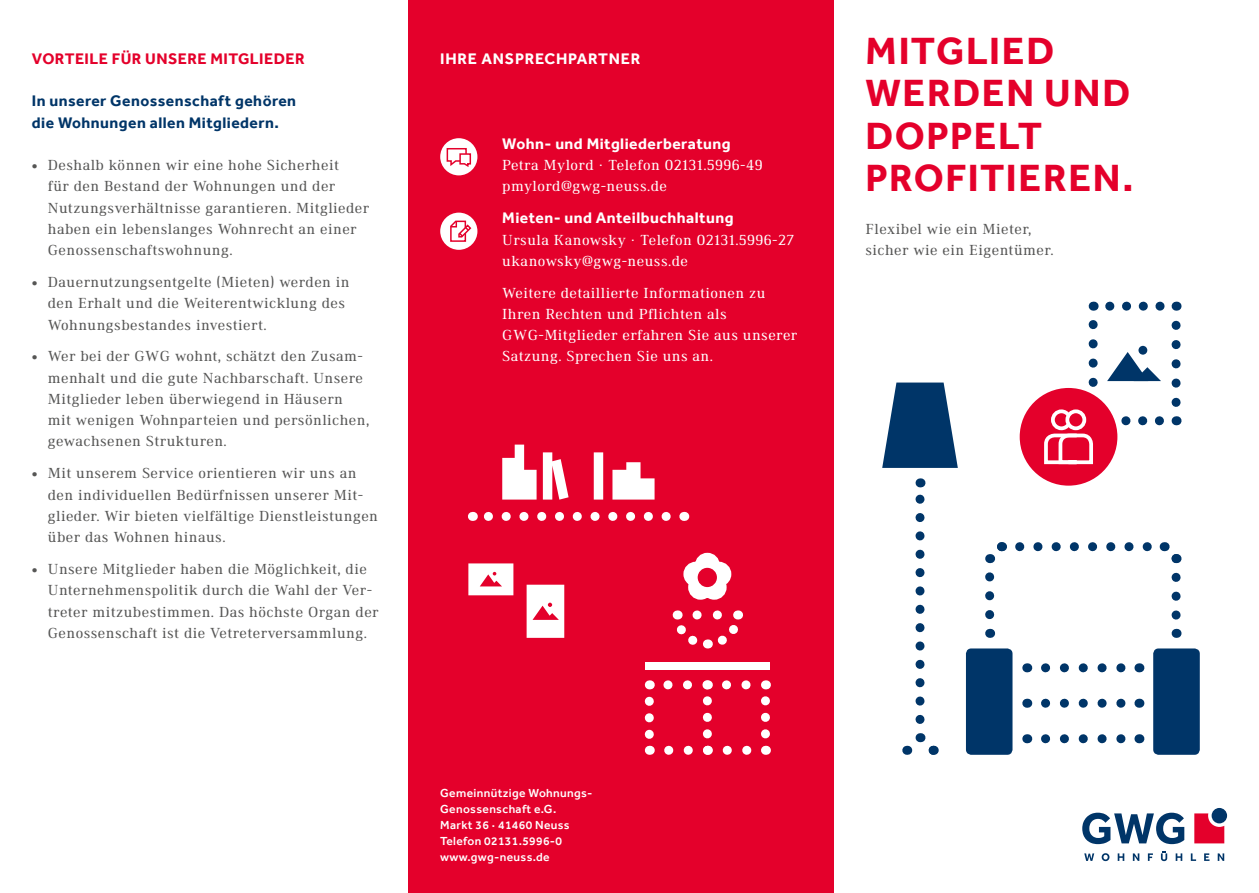
<style>
.page{position:relative;width:1259px;height:893px;background:#fff}
.page>*{position:absolute;margin:0;border:0;box-sizing:border-box;transform-origin:0 0}
.t1{font:700 39px/42.5px "Effra";letter-spacing:.04em;color:#e4002b}
.t2{font:700 15.75px/21.3px "Effra";letter-spacing:.03em;color:#003568}
.t3{font:700 15.75px "Effra";letter-spacing:.03em;color:#fff}
.t4{font:700 15.75px "Effra";letter-spacing:.03em;color:#e4002b}
.t5{font:700 15.75px "Effra";letter-spacing:.05em;color:#fff}
.t6{font:15px/21.3px "Ethos";letter-spacing:.03em;color:#565655}
.t7{font:15px/21.3px "Ethos";letter-spacing:.03em;color:#fff}
.t8{font:500 12px/15.9px "Effra";letter-spacing:.03em;color:#fff}
.s1{font-family:"Effra";font-weight:700}
</style>
<div class="page">
<svg style="left:1082px;top:813px;width:102px;height:31px"></svg>
<svg style="left:1084px;top:853px;width:10px;height:8px"></svg>
<svg style="left:1101px;top:853px;width:8px;height:8px"></svg>
<svg style="left:1117px;top:853px;width:7px;height:8px"></svg>
<svg style="left:1132px;top:853px;width:7px;height:8px"></svg>
<svg style="left:1148px;top:853px;width:5px;height:8px"></svg>
<svg style="left:1161px;top:851px;width:6px;height:10px"></svg>
<svg style="left:1175px;top:853px;width:7px;height:8px"></svg>
<svg style="left:1190px;top:853px;width:6px;height:8px"></svg>
<svg style="left:1204px;top:853px;width:5px;height:8px"></svg>
<svg style="left:1217px;top:853px;width:7px;height:8px"></svg>
<svg style="left:1194px;top:813px;width:30px;height:30px"></svg>
<div style="left:1211px;top:808px;width:16px;height:15px;background:#003568;border-radius:50%"></div>
<div style="left:408px;top:0;width:425px;height:893px;background:#e4002b"></div>
<svg style="left:985px;top:542px;width:22px;height:73px"></svg>
<svg style="left:1019px;top:542px;width:163px;height:22px"></svg>
<svg style="left:1171px;top:577px;width:9px;height:61px"></svg>
<svg style="left:1045px;top:663px;width:81px;height:9px"></svg>
<svg style="left:1045px;top:699px;width:81px;height:9px"></svg>
<svg style="left:1045px;top:734px;width:81px;height:9px"></svg>
<div style="left:966px;top:648px;width:46px;height:107px;background:#003568;border-radius:5px"></div>
<div style="left:1153px;top:648px;width:46px;height:107px;background:#003568;border-radius:5px"></div>
<svg style="left:882px;top:383px;width:76px;height:85px"></svg>
<svg style="left:915px;top:478px;width:9px;height:241px"></svg>
<svg style="left:920px;top:733px;width:14px;height:22px"></svg>
<svg style="left:1113px;top:416px;width:46px;height:9px"></svg>
<svg style="left:1109px;top:302px;width:56px;height:9px"></svg>
<svg style="left:1088px;top:302px;width:9px;height:95px"></svg>
<svg style="left:1171px;top:325px;width:9px;height:100px"></svg>
<svg style="left:1107px;top:352px;width:54px;height:29px"></svg>
<div style="left:1138px;top:346px;width:9px;height:9px;background:#003568;border-radius:50%"></div>
<div style="left:1019px;top:388px;width:98px;height:98px;background:#e4002b;border-radius:50%"></div>
<svg style="left:1044px;top:409px;width:49px;height:56px"></svg>
<div style="left:1065px;top:409px;width:21px;height:21px;border:4px solid #fff;border-radius:50%"></div>
<div style="left:440px;top:138px;width:37px;height:37px;background:#fff;border-radius:50%"></div>
<svg style="left:446px;top:148px;width:26px;height:19px"></svg>
<div style="left:440px;top:213px;width:37px;height:37px;background:#fff;border-radius:50%"></div>
<svg style="left:450px;top:220px;width:22px;height:22px"></svg>
<svg style="left:484px;top:512px;width:182px;height:9px"></svg>
<div style="left:645px;top:662px;width:124px;height:8px;background:#fff"></div>
<svg style="left:683px;top:552px;width:49px;height:48px"></svg>
<div style="left:697px;top:568px;width:20px;height:19px;background:#e4002b;border-radius:50%"></div>
<svg style="left:672px;top:610px;width:71px;height:39px"></svg>
<svg style="left:645px;top:680px;width:125px;height:75px"></svg>
<svg style="left:468px;top:563px;width:45px;height:32px"></svg>
<svg style="left:526px;top:585px;width:38px;height:53px;background:#fbe2e7"></svg>
<svg style="left:502px;top:445px;width:152px;height:55px"></svg>
<p class="t4" style="left:32px;top:49px;width:274px">VORTEILE FÜR UNSERE MITGLIEDER</p>
<p class="t2" style="left:32px;top:90px;width:266px">In unserer Genossenschaft gehören die Wohnungen allen Mitgliedern.</p>
<p class="t6" style="left:48px;top:154px;width:323px;text-indent:-16px"><span class="s1">•</span> Deshalb können wir eine hohe Sicherheit<br>für den Bestand der Wohnungen und der Nutzungsverhältnisse garantieren. Mitglieder haben ein lebenslanges Wohnrecht an einer Genossenschaftswohnung.</p>
<p class="t6" style="left:48px;top:271px;width:303px;text-indent:-16px"><span class="s1">•</span> Dauernutzungsentgelte (Mieten) werden in den Erhalt und die Weiterentwicklung des<br>Wohnungsbestandes investiert.</p>
<p class="t6" style="left:48px;top:346px;width:323px;text-indent:-16px"><span class="s1">•</span> Wer bei der GWG wohnt, schätzt den Zusam&shy;menhalt und die gute Nachbarschaft. Unsere Mitglieder leben überwiegend in Häusern mit wenigen Wohnparteien und persönlichen, gewachsenen Strukturen.</p>
<p class="t6" style="left:48px;top:463px;width:332px;text-indent:-16px"><span class="s1">•</span> Mit unserem Service orientieren wir uns an den individuellen Bedürfnissen unserer Mit&shy;glieder. Wir bieten vielfältige Dienstleistungen über das Wohnen hinaus.</p>
<p class="t6" style="left:48px;top:558px;width:332px;text-indent:-16px"><span class="s1">•</span> Unsere Mitglieder haben die Möglichkeit, die Unternehmenspolitik durch die Wahl der Ver&shy;treter mitzubestimmen. Das höchste Organ der Genossenschaft ist die Vetreterversammlung.</p>
<p class="t5" style="left:440px;top:49px;width:202px">IHRE ANSPRECHPARTNER</p>
<p class="t3" style="left:502px;top:134px;width:230px">Wohn- und Mitgliederberatung</p>
<p class="t7" style="left:502px;top:154px;width:262px">Petra Mylord · Telefon 02131.5996-49 pmylord@gwg-neuss.de</p>
<p class="t3" style="left:502px;top:209px;width:233px">Mieten- und Anteilbuchhaltung</p>
<p class="t7" style="left:502px;top:229px;width:293px">Ursula Kanowsky · Telefon 02131.5996-27 ukanowsky@gwg-neuss.de</p>
<p class="t7" style="left:502px;top:282px;width:297px">Weitere detaillierte Informationen zu Ihren Rechten und Pflichten als GWG-Mitglieder erfahren Sie aus unserer Satzung. Sprechen Sie uns an.</p>
<p class="t8" style="left:440px;top:785px;width:154px">Gemeinnützige Wohnungs-<br>Genossenschaft e.G.<br>Markt 36 · 41460 Neuss<br>Telefon 02131.5996-0 www.gwg-neuss.de</p>
<h1 class="t1" style="left:865px;top:29px;width:269px">MITGLIED<br>WERDEN UND<br>DOPPELT<br>PROFITIEREN.</h1>
<p class="t6" style="left:865px;top:218px;width:189px">Flexibel wie ein Mieter, sicher wie ein Eigentümer.</p>
</div>
